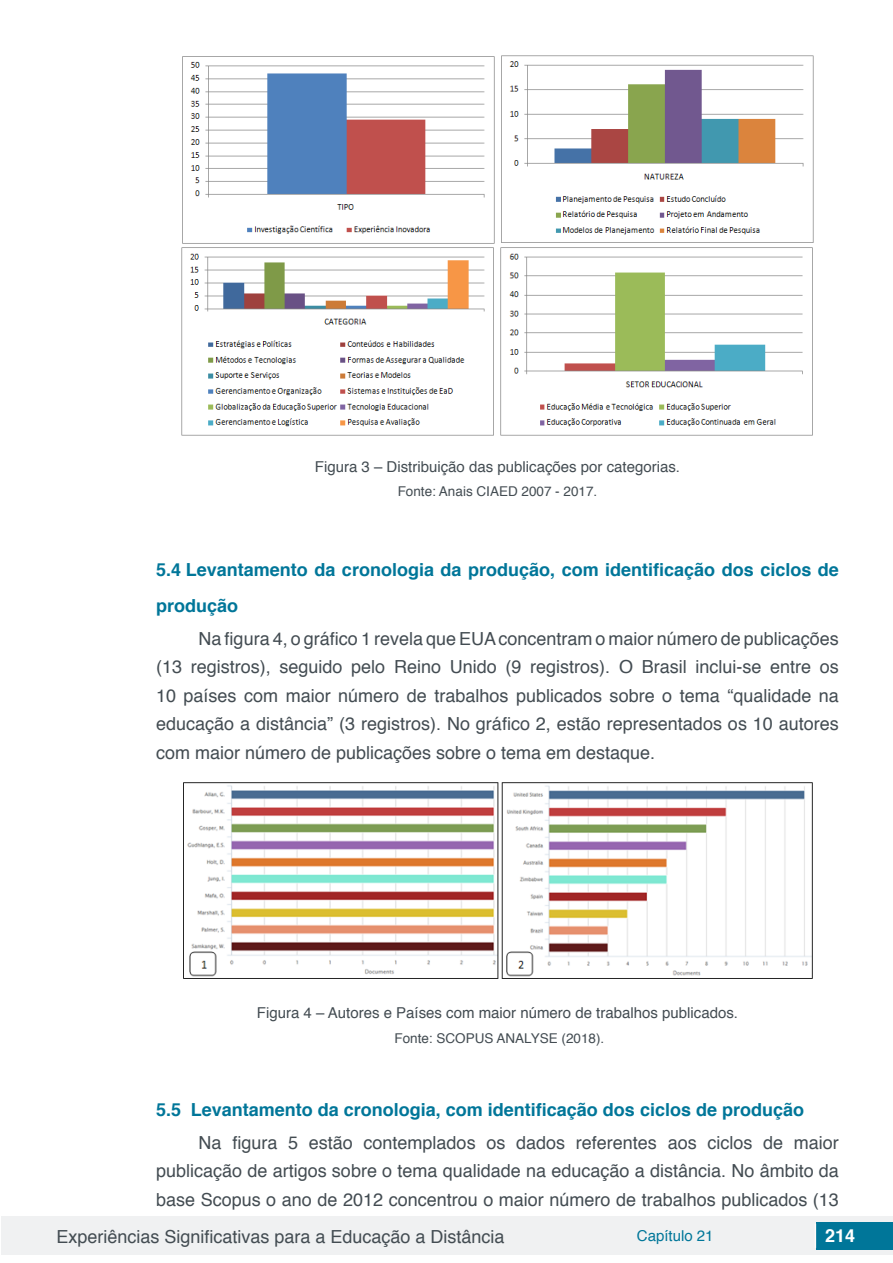
<style>
.page{position:relative;width:893px;height:1263px;background:#fff}
.page>*{position:absolute;margin:0;border:0;box-sizing:border-box;transform-origin:0 0}
.t1{font:18px/28.5px "Helvetica";color:#434c52;text-align:justify}
.t2{font:700 18px/36px "Helvetica";color:#007699}
.t3{font:700 18px "Helvetica";color:#fff}
.t4{font:15px "Helvetica";color:#434c52}
.t5{font:15px "Helvetica";color:#007699}
.t6{font:13.5px "Helvetica";color:#434c52}
</style>
<div class="page">
<div style="left:1px;top:1216px;width:891px;height:38px;background:#f0f1f2"></div>
<div style="left:816px;top:1222px;width:77px;height:27px;background:#007699"></div>
<svg style="left:815px;top:1224px;width:1px;height:24px"></svg>
<img style="left:181px;top:55px;width:633px;height:381px">
<img style="left:183px;top:782px;width:630px;height:197px">
<p class="t4" style="left:315px;top:455px;width:367px">Figura 3 – Distribuição das publicações por categorias.</p>
<p class="t6" style="left:398px;top:481px;width:201px">Fonte: Anais CIAED 2007 - 2017.</p>
<p class="t2" style="left:156px;top:552px;width:684px">5.4 Levantamento da cronologia da produção, com identificação dos ciclos de produção</p>
<p class="t1" style="left:156px;top:625px;width:684px;text-indent:43px">Na figura 4, o gráfico 1 revela que EUA concentram o maior número de publicações (13 registros), seguido pelo Reino Unido (9 registros). O Brasil inclui-se entre os 10 países com maior número de trabalhos publicados sobre o tema “qualidade na educação a distância” (3 registros). No gráfico 2, estão representados os 10 autores com maior número de publicações sobre o tema em destaque.</p>
<p class="t4" style="left:257px;top:1001px;width:483px">Figura 4 – Autores e Países com maior número de trabalhos publicados.</p>
<p class="t6" style="left:394px;top:1028px;width:211px">Fonte: SCOPUS ANALYSE (2018).</p>
<p class="t2" style="left:156px;top:1092px;width:649px">5.5 Levantamento da cronologia, com identificação dos ciclos de produção</p>
<p class="t1" style="left:156px;top:1129px;width:684px;text-indent:43px">Na figura 5 estão contemplados os dados referentes aos ciclos de maior publicação de artigos sobre o tema qualidade na educação a distância. No âmbito da base Scopus o ano de 2012 concentrou o maior número de trabalhos publicados (13</p>
<p class="t1" style="left:56px;top:1223px;width:450px">Experiências Significativas para a Educação a Distância</p>
<p class="t5" style="left:637px;top:1224px;width:78px">Capítulo 21</p>
<p class="t3" style="left:825px;top:1221px;width:32px">214</p>
</div>
